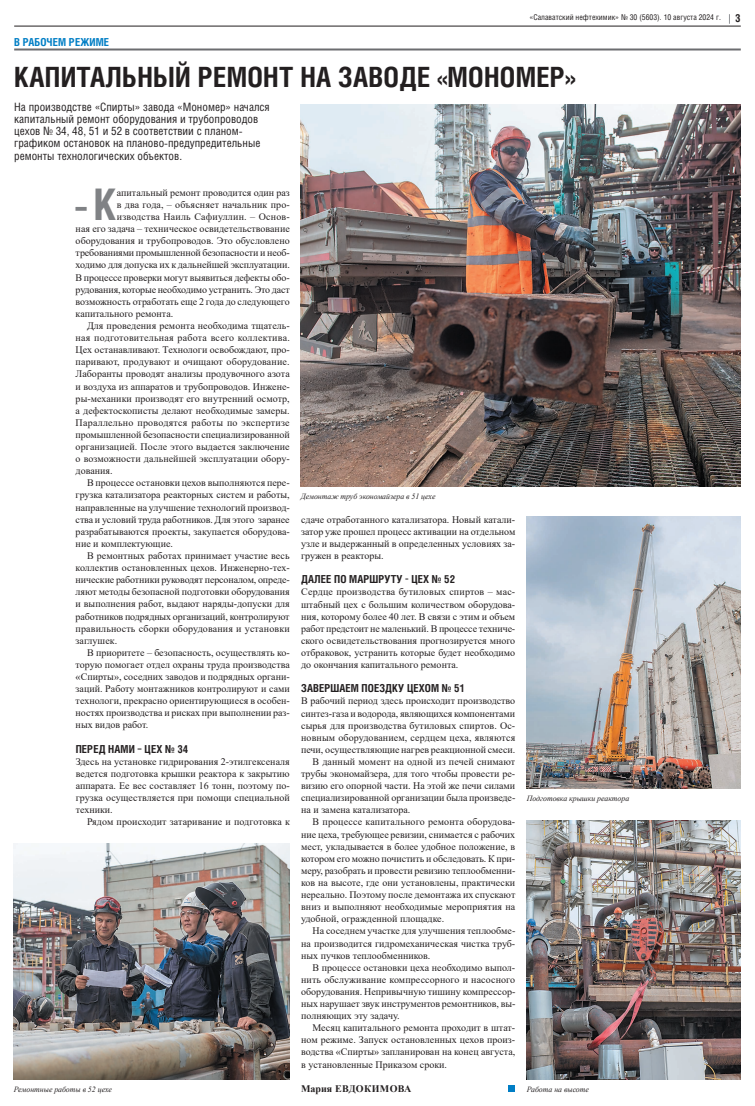
<style>
.page{position:relative;width:755px;height:1106px;background:#fff}
.page>*{position:absolute;margin:0;border:0;box-sizing:border-box;transform-origin:0 0}
.t1{font:700 43.5px "Helios Cond";color:#808285}
.t2{font:700 27.9px "Helios Cond";letter-spacing:.01em;color:#231f20}
.t3{font:11.5px/12.1px "Helios Cond";color:#231f20}
.t4{font:700 11px "Helios Cond";letter-spacing:.01em;color:#231f20}
.t5{font:700 11px "Helios Cond";letter-spacing:.01em;color:#007ec5}
.t6{font:10px/12.1px "Times New Roman";color:#231f20;text-align:justify}
.t7{font:10px "Times New Roman";letter-spacing:.02em;color:#231f20}
.t8{font:10px "Times New Roman";letter-spacing:.025em;color:#231f20}
.t9{font:700 10px "Times New Roman";letter-spacing:.035em;color:#231f20}
.t10{font:italic 8px "Times New Roman";letter-spacing:-.005em;color:#231f20}
.t11{font:8px "Helios Cond";color:#231f20}
</style>
<div class="page">
<hr style="left:14px;top:48px;width:726px;height:2px;background:#6c6d70">
<hr style="left:14px;top:26px;width:726px;height:1px;background:#231f20">
<img style="left:300px;top:105px;width:440px;height:381px">
<img style="left:526px;top:516px;width:214px;height:273px">
<img style="left:14px;top:843px;width:275px;height:236px">
<img style="left:526px;top:820px;width:214px;height:259px">
<div style="left:507px;top:1085px;width:7px;height:6px;background:#007ec5"></div>
<p class="t5" style="left:14px;top:35px;width:96px">В РАБОЧЕМ РЕЖИМЕ</p>
<p class="t11" style="left:529px;top:12px;width:193px">«Салаватский нефтехимик» № 30 (5603). 10 августа 2024 г.</p>
<h2 class="t2" style="left:14px;top:58px;width:562px">КАПИТАЛЬНЫЙ РЕМОНТ НА ЗАВОДЕ «МОНОМЕР»</h2>
<p class="t3" style="left:14px;top:101px;width:257px">На производстве «Спирты» завода «Мономер» начался капитальный ремонт оборудования и трубопроводов цехов № 34, 48, 51 и 52 в соответствии с планом&shy;графиком остановок на планово-предупредительные ремонты технологических объектов.</p>
<h1 class="t1" style="left:74px;top:175px;width:44px">-К</h1>
<p class="t6" style="left:117px;top:186px;width:174px">апитальный ремонт проводится один раз</p>
<p class="t6" style="left:117px;top:198px;width:174px">в два года, – объясняет начальник про-</p>
<p class="t7" style="left:117px;top:210px;width:174px">изводства Наиль Сафиуллин. – Основ-</p>
<p class="t6" style="left:76px;top:222px;width:215px">ная его задача – техническое освидетельствование</p>
<p class="t6" style="left:76px;top:234px;width:215px">оборудования и трубопроводов. Это обусловлено</p>
<p class="t6" style="left:76px;top:247px;width:215px">требованиями промышленной безопасности и необ-</p>
<p class="t6" style="left:76px;top:259px;width:215px">ходимо для допуска их к дальнейшей эксплуатации.</p>
<p class="t6" style="left:76px;top:271px;width:215px">В процессе проверки могут выявиться дефекты обо-</p>
<p class="t6" style="left:76px;top:283px;width:215px">рудования, которые необходимо устранить. Это даст</p>
<p class="t6" style="left:76px;top:295px;width:215px">возможность отработать еще 2 года до следующего</p>
<p class="t6" style="left:76px;top:307px;width:99px">капитального ремонта.</p>
<p class="t6" style="left:87px;top:319px;width:204px">Для проведения ремонта необходима тщатель-</p>
<p class="t7" style="left:76px;top:331px;width:215px">ная подготовительная работа всего коллектива.</p>
<p class="t6" style="left:76px;top:343px;width:215px">Цех останавливают. Технологи освобождают, про-</p>
<p class="t6" style="left:76px;top:355px;width:215px">паривают, продувают и очищают оборудование.</p>
<p class="t6" style="left:76px;top:368px;width:215px">Лаборанты проводят анализы продувочного азота</p>
<p class="t6" style="left:76px;top:380px;width:215px">и воздуха из аппаратов и трубопроводов. Инжене-</p>
<p class="t6" style="left:76px;top:392px;width:215px">ры-механики производят его внутренний осмотр,</p>
<p class="t6" style="left:76px;top:404px;width:215px">а дефектоскописты делают необходимые замеры.</p>
<p class="t8" style="left:76px;top:415px;width:215px">Параллельно проводятся работы по экспертизе</p>
<p class="t6" style="left:76px;top:428px;width:215px">промышленной безопасности специализированной</p>
<p class="t6" style="left:76px;top:440px;width:215px">организацией. После этого выдается заключение</p>
<p class="t6" style="left:76px;top:452px;width:215px">о возможности дальнейшей эксплуатации обору-</p>
<p class="t6" style="left:76px;top:464px;width:38px">дования.</p>
<p class="t6" style="left:87px;top:476px;width:204px">В процессе остановки цехов выполняются пере-</p>
<p class="t6" style="left:76px;top:489px;width:215px">грузка катализатора реакторных систем и работы,</p>
<p class="t6" style="left:76px;top:501px;width:215px">направленные на улучшение технологий производ-</p>
<p class="t6" style="left:76px;top:513px;width:215px">ства и условий труда работников. Для этого заранее</p>
<p class="t6" style="left:76px;top:525px;width:215px">разрабатываются проекты, закупается оборудова-</p>
<p class="t6" style="left:76px;top:537px;width:99px">ние и комплектующие.</p>
<p class="t6" style="left:87px;top:549px;width:204px">В ремонтных работах принимает участие весь</p>
<p class="t6" style="left:76px;top:561px;width:215px">коллектив остановленных цехов. Инженерно-тех-</p>
<p class="t6" style="left:76px;top:573px;width:215px">нические работники руководят персоналом, опреде-</p>
<p class="t6" style="left:76px;top:585px;width:215px">ляют методы безопасной подготовки оборудования</p>
<p class="t6" style="left:76px;top:597px;width:215px">и выполнения работ, выдают наряды-допуски для</p>
<p class="t6" style="left:76px;top:610px;width:215px">работников подрядных организаций, контролируют</p>
<p class="t6" style="left:76px;top:622px;width:215px">правильность сборки оборудования и установки</p>
<p class="t6" style="left:76px;top:634px;width:43px">заглушек.</p>
<p class="t6" style="left:87px;top:646px;width:204px">В приоритете – безопасность, осуществлять ко-</p>
<p class="t6" style="left:76px;top:658px;width:215px">торую помогает отдел охраны труда производства</p>
<p class="t6" style="left:76px;top:670px;width:215px">«Спирты», соседних заводов и подрядных органи-</p>
<p class="t6" style="left:76px;top:682px;width:215px">заций. Работу монтажников контролируют и сами</p>
<p class="t6" style="left:76px;top:694px;width:215px">технологи, прекрасно ориентирующиеся в особен-</p>
<p class="t6" style="left:76px;top:706px;width:215px">ностях производства и рисках при выполнении раз-</p>
<p class="t6" style="left:76px;top:718px;width:74px">ных видов работ.</p>
<p class="t4" style="left:76px;top:741px;width:114px">ПЕРЕД НАМИ – ЦЕХ № 34</p>
<p class="t6" style="left:76px;top:755px;width:215px">Здесь на установке гидрирования 2-этилгексеналя ведется подготовка крышки реактора к закрытию аппарата. Ее вес составляет 16 тонн, поэтому по&shy;грузка осуществляется при помощи специальной техники.</p>
<p class="t6" style="left:87px;top:815px;width:204px">Рядом происходит затаривание и подготовка к</p>
<p class="t10" style="left:14px;top:1083px;width:100px">Ремонтные работы в 52 цехе</p>
<p class="t10" style="left:300px;top:490px;width:136px">Демонтаж труб экономайзера в 51 цехе</p>
<p class="t6" style="left:301px;top:513px;width:215px">сдаче отработанного катализатора. Новый катали&shy;затор уже прошел процесс активации на отдельном узле и выдержанный в определенных условиях за&shy;гружен в реакторы.</p>
<p class="t4" style="left:301px;top:572px;width:155px">ДАЛЕЕ ПО МАРШРУТУ - ЦЕХ № 52</p>
<p class="t6" style="left:301px;top:585px;width:215px">Сердце производства бутиловых спиртов – мас&shy;штабный цех с большим количеством оборудова&shy;ния, которому более 40 лет. В связи с этим и объем работ предстоит не маленький. В процессе техниче&shy;ского освидетельствования прогнозируется много отбраковок, устранить которые будет необходимо до окончания капитального ремонта.</p>
<p class="t4" style="left:301px;top:681px;width:165px">ЗАВЕРШАЕМ ПОЕЗДКУ ЦЕХОМ № 51</p>
<p class="t6" style="left:301px;top:694px;width:215px">В рабочий период здесь происходит производство</p>
<p class="t6" style="left:301px;top:706px;width:215px">синтез-газа и водорода, являющихся компонентами</p>
<p class="t6" style="left:301px;top:719px;width:215px">сырья для производства бутиловых спиртов. Ос-</p>
<p class="t6" style="left:301px;top:731px;width:215px">новным оборудованием, сердцем цеха, являются</p>
<p class="t6" style="left:301px;top:743px;width:215px">печи, осуществляющие нагрев реакционной смеси.</p>
<p class="t6" style="left:312px;top:755px;width:204px">В данный момент на одной из печей снимают</p>
<p class="t6" style="left:301px;top:767px;width:215px">трубы экономайзера, для того чтобы провести ре-</p>
<p class="t6" style="left:301px;top:779px;width:215px">визию его опорной части. На этой же печи силами</p>
<p class="t6" style="left:301px;top:791px;width:215px">специализированной организации была произведе-</p>
<p class="t6" style="left:301px;top:803px;width:111px">на и замена катализатора.</p>
<p class="t6" style="left:312px;top:815px;width:204px">В процессе капитального ремонта оборудова-</p>
<p class="t6" style="left:301px;top:827px;width:215px">ние цеха, требующее ревизии, снимается с рабочих</p>
<p class="t6" style="left:301px;top:840px;width:215px">мест, укладывается в более удобное положение, в</p>
<p class="t6" style="left:301px;top:852px;width:215px">котором его можно почистить и обследовать. К при-</p>
<p class="t6" style="left:301px;top:864px;width:215px">меру, разобрать и провести ревизию теплообменни-</p>
<p class="t6" style="left:301px;top:876px;width:215px">ков на высоте, где они установлены, практически</p>
<p class="t6" style="left:301px;top:888px;width:215px">нереально. Поэтому после демонтажа их спускают</p>
<p class="t6" style="left:301px;top:900px;width:215px">вниз и выполняют необходимые мероприятия на</p>
<p class="t6" style="left:301px;top:912px;width:144px">удобной, огражденной площадке.</p>
<p class="t6" style="left:312px;top:924px;width:204px">На соседнем участке для улучшения теплообме-</p>
<p class="t6" style="left:301px;top:936px;width:215px">на производится гидромеханическая чистка труб-</p>
<p class="t6" style="left:301px;top:948px;width:131px">ных пучков теплообменников.</p>
<p class="t6" style="left:312px;top:961px;width:204px">В процессе остановки цеха необходимо выпол-</p>
<p class="t6" style="left:301px;top:973px;width:215px">нить обслуживание компрессорного и насосного</p>
<p class="t6" style="left:301px;top:985px;width:215px">оборудования. Непривычную тишину компрессор-</p>
<p class="t6" style="left:301px;top:997px;width:215px">ных нарушает звук инструментов ремонтников, вы-</p>
<p class="t6" style="left:301px;top:1009px;width:100px">полняющих эту задачу.</p>
<p class="t6" style="left:312px;top:1021px;width:204px">Месяц капитального ремонта проходит в штат-</p>
<p class="t6" style="left:301px;top:1033px;width:215px">ном режиме. Запуск остановленных цехов произ-</p>
<p class="t6" style="left:301px;top:1045px;width:215px">водства «Спирты» запланирован на конец августа,</p>
<p class="t6" style="left:301px;top:1057px;width:147px">в установленные Приказом сроки.</p>
<p class="t9" style="left:301px;top:1081px;width:112px">Мария ЕВДОКИМОВА</p>
<p class="t10" style="left:526px;top:793px;width:104px">Подготовка крышки реактора</p>
<p class="t10" style="left:526px;top:1083px;width:64px">Работа на высоте</p>
<p class="t4" style="left:734px;top:11px;width:7px">3</p>
</div>
